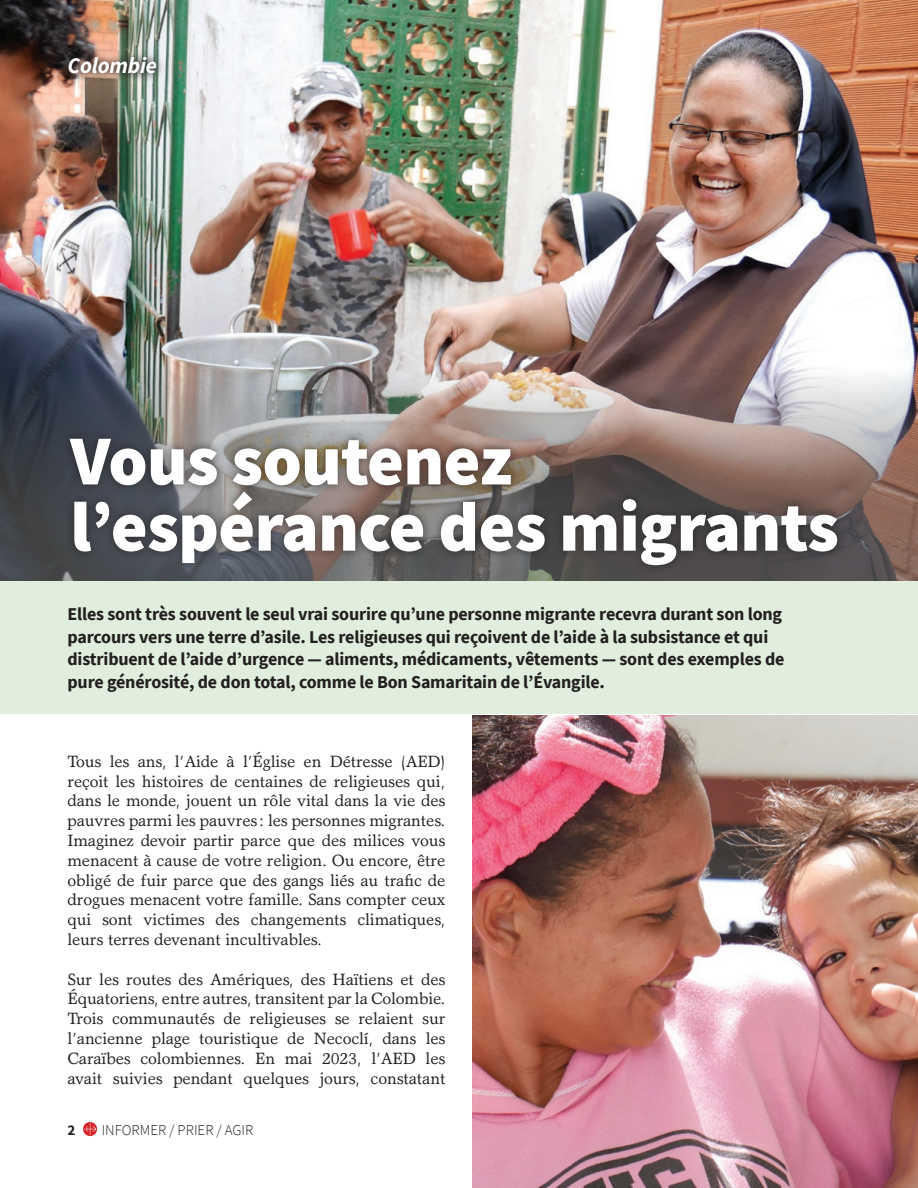
<style>
.page{position:relative;width:918px;height:1188px;background:#fff}
.page>*{position:absolute;margin:0;border:0;box-sizing:border-box;transform-origin:0 0}
.t1{font:900 70.35px/66.3px "Source Sans Pro";letter-spacing:-.01em;color:#fff}
.t2{font:italic 700 22.5px "Source Sans Pro";letter-spacing:-.01em;color:#fff}
.t3{font:700 18px/22.5px "Source Sans Pro";letter-spacing:-.01em;color:#231f20}
.t4{font:16.5px/19.8px "Garth Graphic Std";letter-spacing:-.01em;color:#231f20;text-align:justify}
.t5{font:300 15px "Source Sans Pro";color:#231f20}
.t6{font:700 15px "Source Sans Pro";color:#231f20}
</style>
<div class="page">
<div style="left:0;top:580px;width:918px;height:134px;background:#e1eedd"></div>
<img style="left:0;top:0;width:918px;height:369px">
<svg style="left:83px;top:1122px;width:14px;height:14px"></svg>
<svg style="left:84px;top:1123px;width:12px;height:12px"></svg>
<div style="left:59px;top:48px;width:107px;height:35px;background:#231f20;opacity:.75"></div>
<img style="left:472px;top:716px;width:446px;height:472px">
<img style="left:0;top:369px;width:918px;height:211px">
<div style="left:61px;top:430px;width:786px;height:144px;background:#231f20;opacity:.75"></div>
<p class="t2" style="left:68px;top:51px;width:91px">Colombie</p>
<p class="t1" style="left:70px;top:427px;width:770px">Vous soutenez l’espérance des migrants</p>
<p class="t3" style="left:68px;top:603px;width:719px">Elles sont très souvent le seul vrai sourire qu’une personne migrante recevra durant son long parcours vers une terre d’asile. Les religieuses qui reçoivent de l’aide à la subsistance et qui distribuent de l’aide d’urgence — aliments, médicaments, vêtements — sont des exemples de pure générosité, de don total, comme le Bon Samaritain de l’Évangile.</p>
<p class="t4" style="left:67px;top:751px;width:380px">Tous les ans, l’Aide à l’Église en Détresse (AED) reçoit les histoires de centaines de religieuses qui, dans le monde, jouent un rôle vital dans la vie des pauvres parmi les pauvres: les personnes migrantes.<br>Imaginez devoir partir parce que des milices vous menacent à cause de votre religion. Ou encore, être obligé de fuir parce que des gangs liés au trafic de drogues menacent votre famille. Sans compter ceux qui sont victimes des changements climatiques, leurs terres devenant incultivables.</p>
<p class="t4" style="left:67px;top:969px;width:380px">Sur les routes des Amériques, des Haïtiens et des Équatoriens, entre autres, transitent par la Colombie.<br>Trois communautés de religieuses se relaient sur l’ancienne plage touristique de Necoclí, dans les Caraïbes colombiennes. En mai 2023, l’AED les avait suivies pendant quelques jours, constatant</p>
<p class="t6" style="left:68px;top:1120px;width:9px">2</p>
<p class="t5" style="left:102px;top:1121px;width:153px">INFORMER / PRIER / AGIR</p>
</div>
